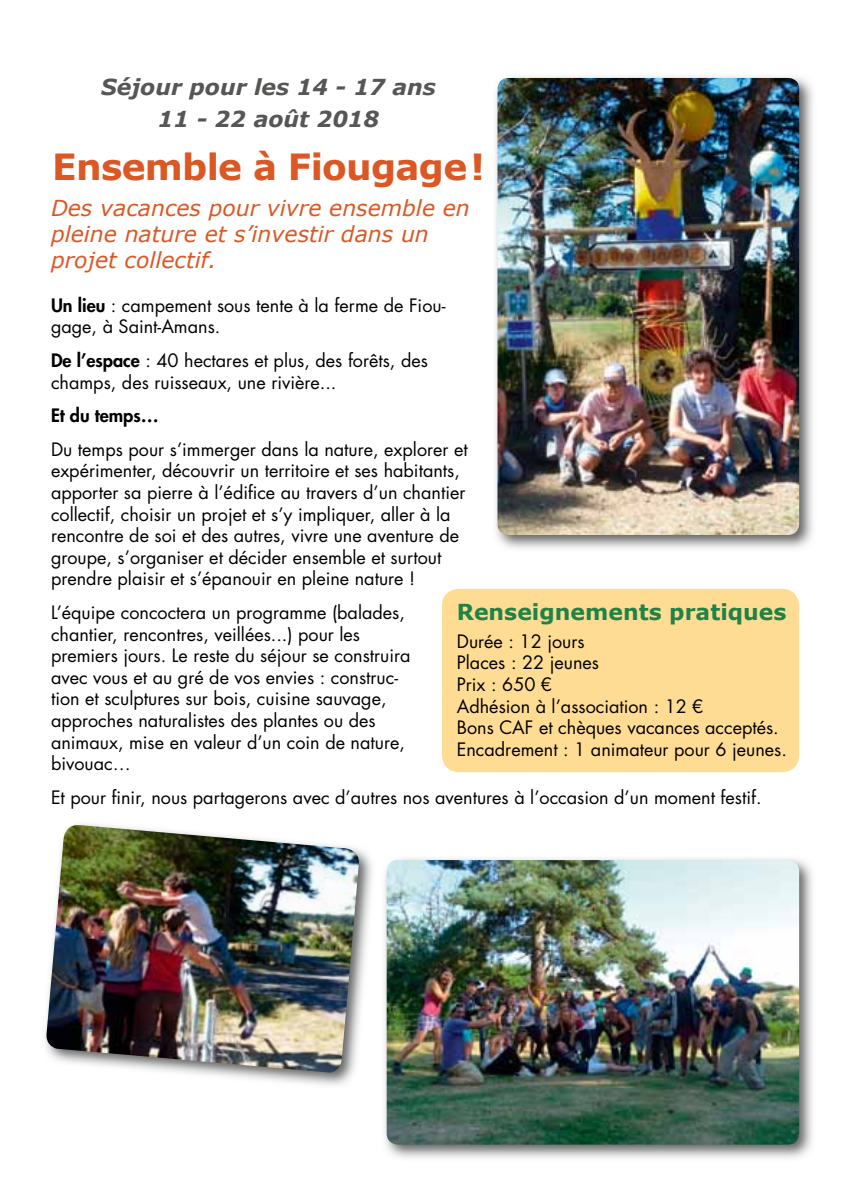
<style>
.page{position:relative;width:842px;height:1191px;background:#fff}
.page>*{position:absolute;margin:0;border:0;box-sizing:border-box;transform-origin:0 0}
.t1{font:700 36px "Verdana";letter-spacing:-.02em;color:#db5825}
.t2{font:italic 22px/26.4px "Verdana";color:#db5825}
.t3{font:italic 700 22px/32px "Verdana";color:#565655;text-align:center}
.t4{font:700 22px "Verdana";color:#1f8246}
.t5{font:18px/21.6px "Futura";color:#000}
.t6{font:800 18px "Futura";color:#000}
.s1{font-weight:800}
</style>
<div class="page">
<img style="left:384px;top:858px;width:429px;height:300px">
<img style="left:387px;top:860px;width:412px;height:284px">
<img style="left:495px;top:76px;width:318px;height:473px">
<img style="left:497px;top:78px;width:302px;height:457px">
<img style="left:45px;top:824px;width:327px;height:262px">
<img style="left:46px;top:825px;width:314px;height:247px">
<div style="left:442px;top:589px;width:357px;height:183px;background:#ffdc93;border-radius:17px"></div>
<p class="t3" style="left:101px;top:70px;width:336px">Séjour pour les 14 - 17 ans<br>11 - 22 août 2018</p>
<h1 class="t1" style="left:52px;top:144px;width:434px">Ensemble à Fiougage !</h1>
<p class="t2" style="left:51px;top:194px;width:420px">Des vacances pour vivre ensemble en pleine nature et s’investir dans un projet collectif.</p>
<p class="t5" style="left:51px;top:294px;width:396px"><span class="s1">Un lieu</span> : campement sous tente à la ferme de Fiou&shy;gage, à Saint-Amans.</p>
<p class="t5" style="left:51px;top:350px;width:378px"><span class="s1">De l’espace</span> : 40 hectares et plus, des forêts, des champs, des ruisseaux, une rivière...</p>
<p class="t6" style="left:51px;top:404px;width:109px">Et du temps…</p>
<p class="t5" style="left:51px;top:438px;width:418px">Du temps pour s’immerger dans la nature, explorer et expérimenter, découvrir un territoire et ses habitants, apporter sa pierre à l’édifice au travers d’un chantier collectif, choisir un projet et s’y impliquer, aller à la rencontre de soi et des autres, vivre une aventure de groupe, s’organiser et décider ensemble et surtout prendre plaisir et s’épanouir en pleine nature !</p>
<p class="t5" style="left:51px;top:602px;width:361px">L’équipe concoctera un programme (balades, chantier, rencontres, veillées...) pour les premiers jours. Le reste du séjour se construira avec vous et au gré de vos envies : construc&shy;tion et sculptures sur bois, cuisine sauvage, approches naturalistes des plantes ou des animaux, mise en valeur d’un coin de nature, bivouac…</p>
<p class="t5" style="left:51px;top:786px;width:712px">Et pour finir, nous partagerons avec d’autres nos aventures à l’occasion d’un moment festif.</p>
<p class="t4" style="left:457px;top:598px;width:331px">Renseignements pratiques</p>
<p class="t5" style="left:457px;top:630px;width:332px">Durée : 12 jours<br>Places : 22 jeunes<br>Prix : 650 €<br>Adhésion à l’association : 12 €<br>Bons CAF et chèques vacances acceptés.<br>Encadrement : 1 animateur pour 6 jeunes.</p>
</div>
